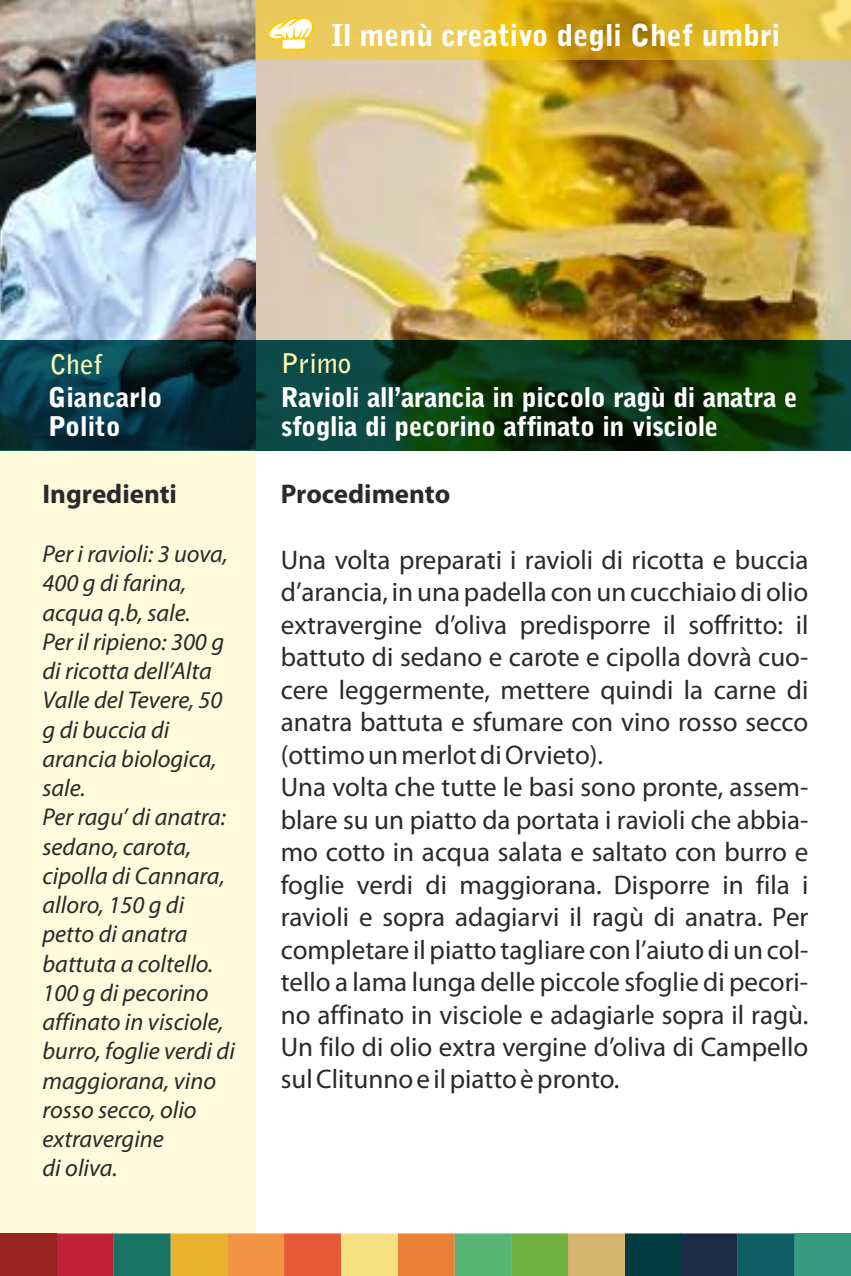
<style>
.page{position:relative;width:851px;height:1276px;background:#fff}
.page>*{position:absolute;margin:0;border:0;box-sizing:border-box;transform-origin:0 0}
.t1{font:700 30px "Bell Gothic Std";color:#fff}
.t2{font:27px/32.4px "Myriad Pro";color:#2b2929}
.t3{font:700 27px/29.1px "Bell Gothic Std";letter-spacing:-.02em;color:#fff}
.t4{font:700 27px "Myriad Pro";color:#2b2929}
.t5{font:700 27px/29.1px "Bell Gothic Std";color:#fff}
.t6{font:700 27px "Bell Gothic Std";color:#fff7b3}
.t7{font:italic 24.3px/29.1px "Myriad Pro";color:#2b2929}
</style>
<div class="page">
<img style="left:255px;top:60px;width:595px;height:281px">
<img style="left:0;top:0;width:255px;height:341px">
<div style="left:255px;top:0;width:595px;height:60px;background:#fc0;opacity:.5"></div>
<div style="left:0;top:451px;width:255px;height:825px;background:#fffadb"></div>
<svg style="left:0;top:341px;width:850px;height:110px;background:#093626"></svg>
<svg style="left:265px;top:15px;width:52px;height:38px"></svg>
<div style="left:793px;top:1233px;width:57px;height:43px;background:#389c80"></div>
<div style="left:737px;top:1233px;width:57px;height:43px;background:#0f5e66"></div>
<div style="left:680px;top:1233px;width:57px;height:43px;background:#1c2b45"></div>
<div style="left:624px;top:1233px;width:57px;height:43px;background:#003b42"></div>
<div style="left:568px;top:1233px;width:56px;height:43px;background:#d6b56e"></div>
<div style="left:511px;top:1233px;width:57px;height:43px;background:#70b042"></div>
<div style="left:454px;top:1233px;width:57px;height:43px;background:#57b573"></div>
<div style="left:397px;top:1233px;width:57px;height:43px;background:#ed8038"></div>
<div style="left:341px;top:1233px;width:56px;height:43px;background:#f5e082"></div>
<div style="left:284px;top:1233px;width:57px;height:43px;background:#e85936"></div>
<div style="left:227px;top:1233px;width:57px;height:43px;background:#f29445"></div>
<div style="left:170px;top:1233px;width:57px;height:43px;background:#e8b32e"></div>
<div style="left:114px;top:1233px;width:56px;height:43px;background:#1a7363"></div>
<div style="left:57px;top:1233px;width:57px;height:43px;background:#bf2138"></div>
<div style="left:0;top:1233px;width:57px;height:43px;background:#992421"></div>
<p class="t1" style="left:331px;top:23px;width:450px">Il menù creativo degli Chef umbri</p>
<p class="t6" style="left:50px;top:353px;width:54px">Chef</p>
<p class="t5" style="left:48px;top:385px;width:116px">Giancarlo<br>Polito</p>
<p class="t4" style="left:43px;top:483px;width:136px">Ingredienti</p>
<p class="t7" style="left:43px;top:541px;width:194px">Per i ravioli: 3 uova,<br>400 g di farina, acqua q.b, sale.<br>Per il ripieno: 300 g di ricotta dell’Alta<br>Valle del Tevere, 50 g di buccia di arancia biologica, sale.<br>Per ragu’ di anatra: sedano, carota, cipolla di Cannara, alloro, 150 g di petto di anatra battuta a coltello.<br>100 g di pecorino affinato in visciole, burro, foglie verdi di maggiorana, vino rosso secco, olio extravergine<br>di oliva.</p>
<p class="t6" style="left:281px;top:353px;width:72px">Primo</p>
<p class="t3" style="left:281px;top:385px;width:518px">Ravioli all’arancia in piccolo ragù di anatra e sfoglia di pecorino affinato in visciole</p>
<p class="t4" style="left:281px;top:483px;width:171px">Procedimento</p>
<p class="t2" style="left:281px;top:546px;width:529px">Una volta preparati i ravioli di ricotta e buccia d’arancia, in una padella con un cucchiaio di olio extravergine d’oliva predisporre il soffritto: il battuto di sedano e carote e cipolla dovrà cuo&shy;cere leggermente, mettere quindi la carne di anatra battuta e sfumare con vino rosso secco (ottimo un merlot di Orvieto).<br>Una volta che tutte le basi sono pronte, assem&shy;blare su un piatto da portata i ravioli che abbia&shy;mo cotto in acqua salata e saltato con burro e foglie verdi di maggiorana. Disporre in fila i ravioli e sopra adagiarvi il ragù di anatra. Per completare il piatto tagliare con l’aiuto di un col&shy;tello a lama lunga delle piccole sfoglie di pecori&shy;no affinato in visciole e adagiarle sopra il ragù.<br>Un filo di olio extra vergine d’oliva di Campello sul Clitunno e il piatto è pronto.</p>
</div>
